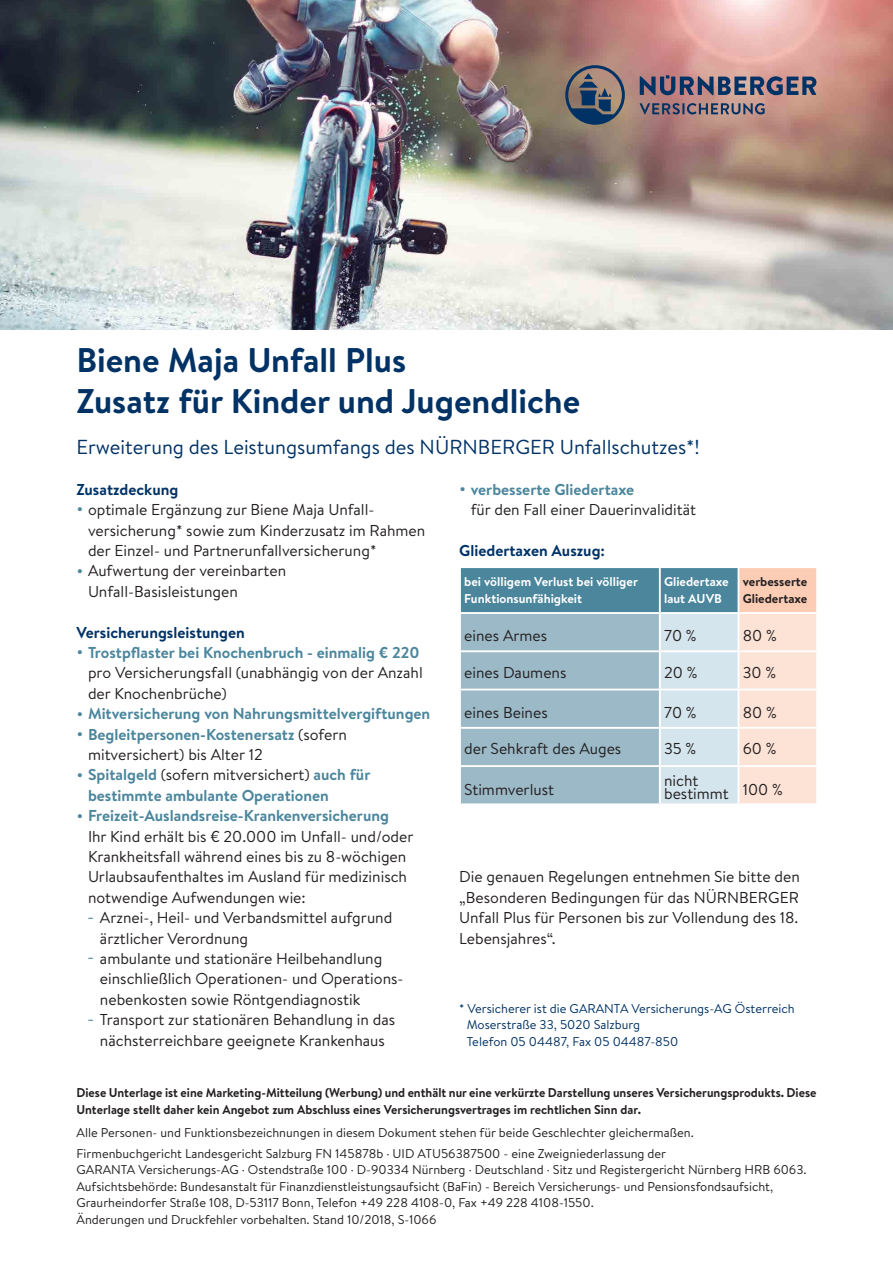
<style>
.page{position:relative;width:893px;height:1263px;background:#fff}
.page>*{position:absolute;margin:0;border:0;box-sizing:border-box;transform-origin:0 0}
._3_Headline_Innen{font:700 34.2px/40.8px "Brandon Text";color:#003265}
._3_Headline_Innen-2{font:20.25px "Brandon Text";color:#003265}
._6_Fließtext___Regul{font:15.75px/20.4px "Brandon Text";color:#231f20}
.t1{font:700 15.75px/20.4px "Brandon Text";color:#4b869d}
._6_2_Aufzählung_Punk{font:700 15.75px "Brandon Text";color:#003265}
._6_Fließtext___Regul-2{font:700 15.75px "Brandon Text";color:#003265}
._7_Bildunterschrift{font:12.75px/16.5px "Brandon Text";color:#231f20}
._6_Fließtext___Regul-3{font:700 12.75px/16.5px "Brandon Text";color:#231f20}
._7_Bildunterschrift-2{font:12.75px/16.5px "Brandon Text";color:#003265}
._6_Fließtext___Regul-4{font:700 12.75px/16.5px "Brandon Text";color:#fff}
.s1{font-size:18.9px;color:#4b869d}
.s2{font-weight:700;color:#4b869d}
.s3{font-weight:400;font-size:18.9px}
.s4{font-weight:400;color:#231f20}
</style>
<div class="page">
<img style="left:0;top:0;width:893px;height:330px">
<svg style="left:461px;top:568px;width:355px;height:235px;background:#afc1c9"></svg>
<hr style="left:659px;top:568px;width:2px;height:44px;background:#fff">
<hr style="left:738px;top:568px;width:1px;height:44px;background:#fff">
<hr style="left:459px;top:612px;width:201px;height:2px;background:#fff">
<hr style="left:660px;top:612px;width:78px;height:2px;background:#fff">
<hr style="left:659px;top:614px;width:2px;height:36px;background:#fff">
<hr style="left:738px;top:612px;width:80px;height:2px;background:#fff">
<hr style="left:738px;top:614px;width:1px;height:36px;background:#fff">
<hr style="left:459px;top:650px;width:201px;height:2px;background:#fff">
<hr style="left:660px;top:650px;width:78px;height:2px;background:#fff">
<hr style="left:659px;top:652px;width:2px;height:37px;background:#fff">
<hr style="left:738px;top:650px;width:80px;height:2px;background:#fff">
<hr style="left:738px;top:652px;width:1px;height:37px;background:#fff">
<hr style="left:459px;top:689px;width:201px;height:1px;background:#fff">
<hr style="left:660px;top:689px;width:78px;height:1px;background:#fff">
<hr style="left:659px;top:690px;width:2px;height:37px;background:#fff">
<hr style="left:738px;top:689px;width:80px;height:1px;background:#fff">
<hr style="left:738px;top:690px;width:1px;height:37px;background:#fff">
<hr style="left:459px;top:727px;width:201px;height:2px;background:#fff">
<hr style="left:660px;top:727px;width:78px;height:2px;background:#fff">
<hr style="left:659px;top:729px;width:2px;height:36px;background:#fff">
<hr style="left:738px;top:727px;width:80px;height:2px;background:#fff">
<hr style="left:738px;top:729px;width:1px;height:36px;background:#fff">
<hr style="left:459px;top:765px;width:201px;height:2px;background:#fff">
<hr style="left:660px;top:765px;width:78px;height:2px;background:#fff">
<hr style="left:659px;top:767px;width:2px;height:36px;background:#fff">
<hr style="left:738px;top:765px;width:80px;height:2px;background:#fff">
<hr style="left:738px;top:767px;width:1px;height:36px;background:#fff">
<svg style="left:640px;top:75px;width:176px;height:20px;background:#656379"></svg>
<svg style="left:640px;top:103px;width:125px;height:11px"></svg>
<svg style="left:565px;top:65px;width:60px;height:60px;background:#67676e"></svg>
<p class="_3_Headline_Innen" style="left:77px;top:339px;width:505px">Biene Maja Unfall Plus<br>Zusatz für Kinder und Jugendliche</p>
<p class="_3_Headline_Innen-2" style="left:77px;top:433px;width:625px">Erweiterung des Leistungsumfangs des NÜRNBERGER Unfallschutzes*!</p>
<p class="_6_2_Aufzählung_Punk" style="left:77px;top:478px;width:103px">Zusatzdeckung</p>
<p class="_6_Fließtext___Regul" style="left:88px;top:499px;width:339px;text-indent:-11px"><span class="s1">•</span> optimale Ergänzung zur Biene Maja Unfall&shy;versicherung* sowie zum Kinderzusatz im Rahmen der Einzel- und Partnerunfallversicherung*</p>
<p class="_6_Fließtext___Regul" style="left:88px;top:560px;width:200px;text-indent:-11px"><span class="s1">•</span> Aufwertung der vereinbarten<br>Unfall-Basisleistungen</p>
<p class="_6_2_Aufzählung_Punk" style="left:77px;top:621px;width:170px">Versicherungsleistungen</p>
<p class="_6_Fließtext___Regul" style="left:88px;top:642px;width:336px;text-indent:-11px"><span class="s1">•</span> <span class="s2">Trostpflaster bei Knochenbruch - einmalig € 220 </span>pro Versicherungsfall (unabhängig von der Anzahl der Knochenbrüche)</p>
<p class="t1" style="left:77px;top:703px;width:355px"><span class="s3">•</span> Mitversicherung von Nahrungsmittelvergiftungen</p>
<p class="_6_Fließtext___Regul" style="left:88px;top:723px;width:260px;text-indent:-11px"><span class="s1">•</span> <span class="s2">Begleitpersonen-Kostenersatz</span> (sofern mitversichert) bis Alter 12</p>
<p class="t1" style="left:88px;top:764px;width:284px;text-indent:-11px"><span class="s3">•</span> Spitalgeld <span class="s4">(sofern mitversichert)</span> auch für bestimmte ambulante Operationen</p>
<p class="_6_Fließtext___Regul" style="left:88px;top:805px;width:327px;text-indent:-11px"><span class="s1">•</span> <span class="s2">Freizeit-Auslandsreise-Krankenversicherung<br></span>Ihr Kind erhält bis € 20.000 im Unfall- und/oder Krankheitsfall während eines bis zu 8-wöchigen Urlaubsaufenthaltes im Ausland für medizinisch notwendige Aufwendungen wie:</p>
<p class="_6_Fließtext___Regul" style="left:100px;top:907px;width:294px;text-indent:-13px"><span class="s1">-</span> Arznei-, Heil- und Verbandsmittel aufgrund ärztlicher Verordnung</p>
<p class="_6_Fließtext___Regul" style="left:100px;top:948px;width:305px;text-indent:-13px"><span class="s1">-</span> ambulante und stationäre Heilbehandlung einschließlich Operationen- und Operations&shy;nebenkosten sowie Röntgendiagnostik</p>
<p class="_6_Fließtext___Regul" style="left:87px;top:1009px;width:310px;text-align:center"><span class="s1">-</span> Transport zur stationären Behandlung in das nächsterreichbare geeignete Krankenhaus</p>
<p class="_6_Fließtext___Regul" style="left:471px;top:479px;width:227px;text-indent:-11px"><span class="s1">•</span> <span class="s2">verbesserte Gliedertaxe<br></span>für den Fall einer Dauerinvalidität</p>
<p class="_6_Fließtext___Regul-2" style="left:459px;top:540px;width:147px">Gliedertaxen Auszug:</p>
<p class="_6_Fließtext___Regul-4" style="left:464px;top:573px;width:175px">bei völligem Verlust bei völliger<br>Funktionsunfähigkeit</p>
<p class="_6_Fließtext___Regul-4" style="left:664px;top:573px;width:66px">Gliedertaxe laut AUVB</p>
<p class="_6_Fließtext___Regul-3" style="left:743px;top:573px;width:66px">verbesserte<br>Gliedertaxe</p>
<p class="_6_Fließtext___Regul" style="left:464px;top:625px;width:85px">eines Armes</p>
<p class="_6_Fließtext___Regul" style="left:664px;top:625px;width:34px">70 %</p>
<p class="_6_Fließtext___Regul" style="left:743px;top:625px;width:35px">80 %</p>
<p class="_6_Fließtext___Regul" style="left:464px;top:661px;width:104px">eines Daumens</p>
<p class="_6_Fließtext___Regul" style="left:664px;top:661px;width:35px">20 %</p>
<p class="_6_Fließtext___Regul" style="left:743px;top:661px;width:35px">30 %</p>
<p class="_6_Fließtext___Regul" style="left:464px;top:702px;width:85px">eines Beines</p>
<p class="_6_Fließtext___Regul" style="left:664px;top:702px;width:34px">70 %</p>
<p class="_6_Fließtext___Regul" style="left:743px;top:702px;width:35px">80 %</p>
<p class="_6_Fließtext___Regul" style="left:464px;top:738px;width:159px">der Sehkraft des Auges</p>
<p class="_6_Fließtext___Regul" style="left:664px;top:738px;width:34px">35 %</p>
<p class="_6_Fließtext___Regul" style="left:743px;top:738px;width:35px">60 %</p>
<p class="_6_Fließtext___Regul" style="left:464px;top:778px;width:91px">Stimmverlust</p>
<p class="_6_Fließtext___Regul" style="left:664px;top:773px;width:66px;line-height:13.5px">nicht bestimmt</p>
<p class="_6_Fließtext___Regul" style="left:743px;top:778px;width:41px">100 %</p>
<p class="_6_Fließtext___Regul" style="left:459px;top:866px;width:342px;text-align:justify">Die genauen Regelungen entnehmen Sie bitte den „Besonderen Bedingungen für das NÜRNBERGER Unfall Plus für Personen bis zur Vollendung des 18.<br>Lebensjahres“.</p>
<p class="_7_Bildunterschrift-2" style="left:467px;top:999px;width:329px;text-indent:-7px">* Versicherer ist die GARANTA Versicherungs-AG Österreich<br>Moserstraße 33, 5020 Salzburg<br>Telefon 05 04487, Fax 05 04487-850</p>
<p class="_6_Fließtext___Regul-3" style="left:77px;top:1084px;width:741px">Diese Unterlage ist eine Marketing-Mitteilung (Werbung) und enthält nur eine verkürzte Darstellung unseres Versicherungsprodukts. Diese<br>Unterlage stellt daher kein Angebot zum Abschluss eines Versicherungsvertrages im rechtlichen Sinn dar.</p>
<p class="_7_Bildunterschrift" style="left:77px;top:1124px;width:619px">Alle Personen- und Funktionsbezeichnungen in diesem Dokument stehen für beide Geschlechter gleichermaßen.</p>
<p class="_7_Bildunterschrift" style="left:77px;top:1145px;width:732px">Firmenbuchgericht Landesgericht Salzburg FN 145878b · UID ATU56387500 - eine Zweigniederlassung der<br>GARANTA Versicherungs-AG · Ostendstraße 100 · D-90334 Nürnberg · Deutschland · Sitz und Registergericht Nürnberg HRB 6063.<br>Aufsichtsbehörde: Bundesanstalt für Finanzdienstleistungsaufsicht (BaFin) - Bereich Versicherungs- und Pensionsfondsaufsicht, Graurheindorfer Straße 108, D-53117 Bonn, Telefon +49 228 4108-0, Fax +49 228 4108-1550.<br>Änderungen und Druckfehler vorbehalten. Stand 10/2018, S-1066</p>
</div>
